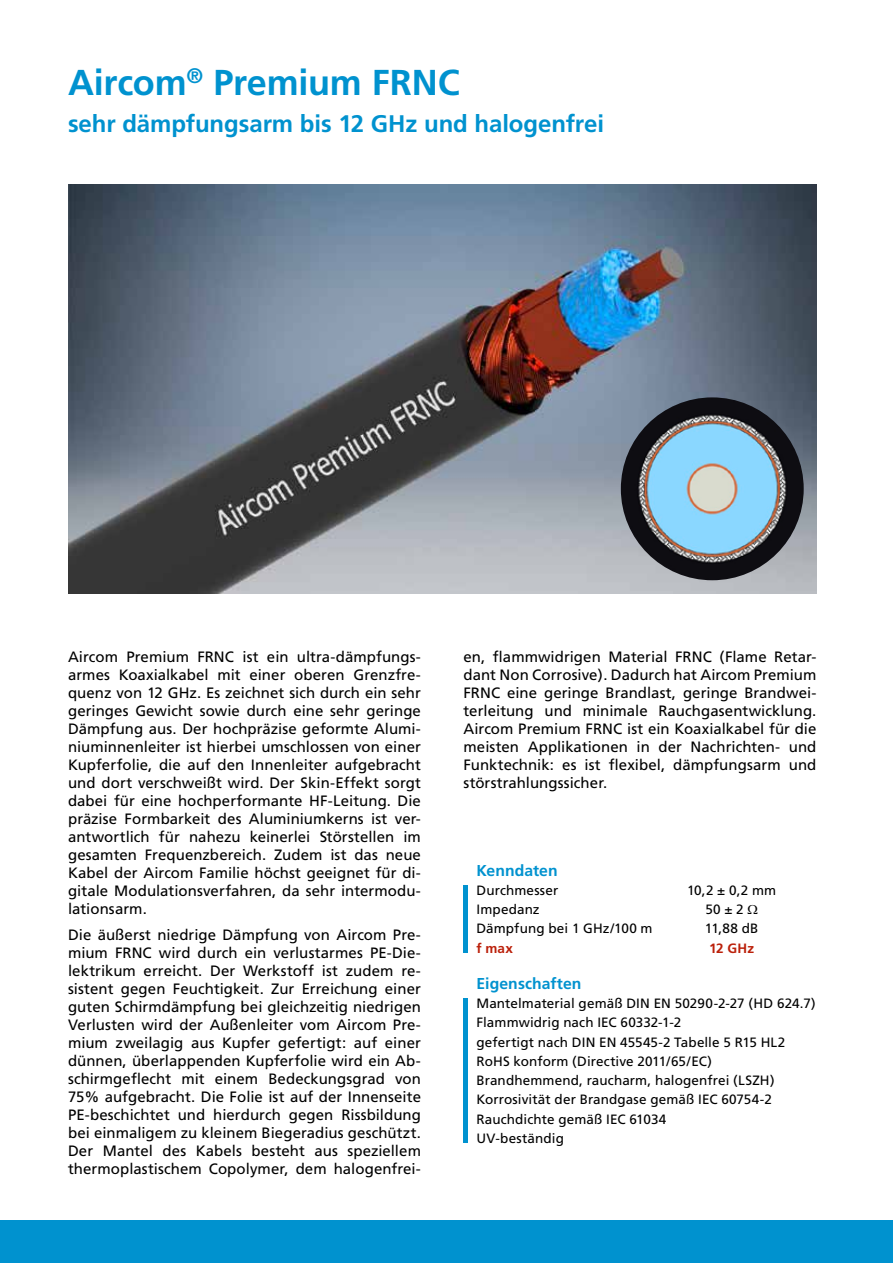
<style>
.page{position:relative;width:893px;height:1263px;background:#fff}
.page>*{position:absolute;margin:0;border:0;box-sizing:border-box;transform-origin:0 0}
.t1{font:700 36px "Frutiger";letter-spacing:-.005em;color:#0092cf}
.t2{font:700 24px "Frutiger";letter-spacing:-.005em;color:#0092cf}
.t3{font:700 15.75px "Frutiger";letter-spacing:.005em;color:#0092cf}
.t4{font:15px/18px "Frutiger";letter-spacing:.005em;color:#000;text-align:justify}
.t5{font:13.5px/19.2px "Frutiger";letter-spacing:.005em;color:#000}
.t6{font:700 13.5px "Frutiger";letter-spacing:.01em;color:#bb200a}
</style>
<div class="page">
<div style="left:0;top:1220px;width:893px;height:43px;background:#0092cf"></div>
<img style="left:68px;top:184px;width:748px;height:409px">
<div style="left:463px;top:885px;width:5px;height:68px;background:#0092cf"></div>
<div style="left:463px;top:998px;width:5px;height:145px;background:#0092cf"></div>
<img style="left:621px;top:397px;width:183px;height:183px;border-radius:91px">
<h1 class="t1" style="left:68px;top:61px;width:393px">Aircom<sup>®</sup> Premium FRNC</h1>
<h2 class="t2" style="left:68px;top:110px;width:538px">sehr dämpfungsarm bis 12 GHz und halogenfrei</h2>
<p class="t4" style="left:68px;top:648px;width:354px">Aircom Premium FRNC ist ein ultra-dämpfungs&shy;armes Koaxialkabel mit einer oberen Grenzfre&shy;quenz von 12 GHz. Es zeichnet sich durch ein sehr geringes Gewicht sowie durch eine sehr geringe Dämpfung aus. Der hochpräzise geformte Alumi&shy;niuminnenleiter ist hierbei umschlossen von einer Kupferfolie, die auf den Innenleiter aufgebracht und dort verschweißt wird. Der Skin-Effekt sorgt dabei für eine hochperformante HF-Leitung. Die präzise Formbarkeit des Aluminiumkerns ist ver&shy;antwortlich für nahezu keinerlei Störstellen im gesamten Frequenzbereich. Zudem ist das neue Kabel der Aircom Familie höchst geeignet für di&shy;gitale Modulationsverfahren, da sehr intermodu&shy;lationsarm.</p>
<p class="t4" style="left:68px;top:926px;width:354px">Die äußerst niedrige Dämpfung von Aircom Pre&shy;mium FRNC wird durch ein verlustarmes PE-Die&shy;lektrikum erreicht. Der Werkstoff ist zudem re&shy;sistent gegen Feuchtigkeit. Zur Erreichung einer guten Schirmdämpfung bei gleichzeitig niedrigen Verlusten wird der Außenleiter vom Aircom Pre&shy;mium zweilagig aus Kupfer gefertigt: auf einer dünnen, überlappenden Kupferfolie wird ein Ab&shy;schirmgeflecht mit einem Bedeckungsgrad von 75% aufgebracht. Die Folie ist auf der Innenseite PE-beschichtet und hierdurch gegen Rissbildung bei einmaligem zu kleinem Biegeradius geschützt.<br>Der Mantel des Kabels besteht aus speziellem thermoplastischem Copolymer, dem halogenfrei-</p>
<p class="t4" style="left:463px;top:648px;width:354px">en, flammwidrigen Material FRNC (Flame Retar&shy;dant Non Corrosive). Dadurch hat Aircom Premium FRNC eine geringe Brandlast, geringe Brandwei&shy;terleitung und minimale Rauchgasentwicklung.<br>Aircom Premium FRNC ist ein Koaxialkabel für die meisten Applikationen in der Nachrichten- und Funktechnik: es ist flexibel, dämpfungsarm und störstrahlungssicher.</p>
<p class="t3" style="left:476px;top:861px;width:83px">Kenndaten</p>
<p class="t5" style="left:476px;top:881px;width:83px">Durchmesser</p>
<p class="t5" style="left:687px;top:881px;width:91px">10,2 ± 0,2 mm</p>
<p class="t5" style="left:476px;top:900px;width:65px">Impedanz</p>
<p class="t5" style="left:705px;top:900px;width:40px">50 ± 2</p>
<p class="t5" style="left:476px;top:919px;width:178px">Dämpfung bei 1 GHz/100 m</p>
<p class="t5" style="left:705px;top:919px;width:55px">11,88 dB</p>
<p class="t6" style="left:476px;top:940px;width:38px">f max</p>
<p class="t6" style="left:709px;top:940px;width:47px">12 GHz</p>
<p class="t3" style="left:476px;top:975px;width:106px">Eigenschaften</p>
<p class="t5" style="left:476px;top:994px;width:341px">Mantelmaterial gemäß DIN EN 50290-2-27 (HD 624.7)<br>Flammwidrig nach IEC 60332-1-2<br>gefertigt nach DIN EN 45545-2 Tabelle 5 R15 HL2<br>RoHS konform (Directive 2011/65/EC)<br>Brandhemmend, raucharm, halogenfrei (LSZH)<br>Korrosivität der Brandgase gemäß IEC 60754-2<br>Rauchdichte gemäß IEC 61034<br>UV-beständig</p>
</div>
